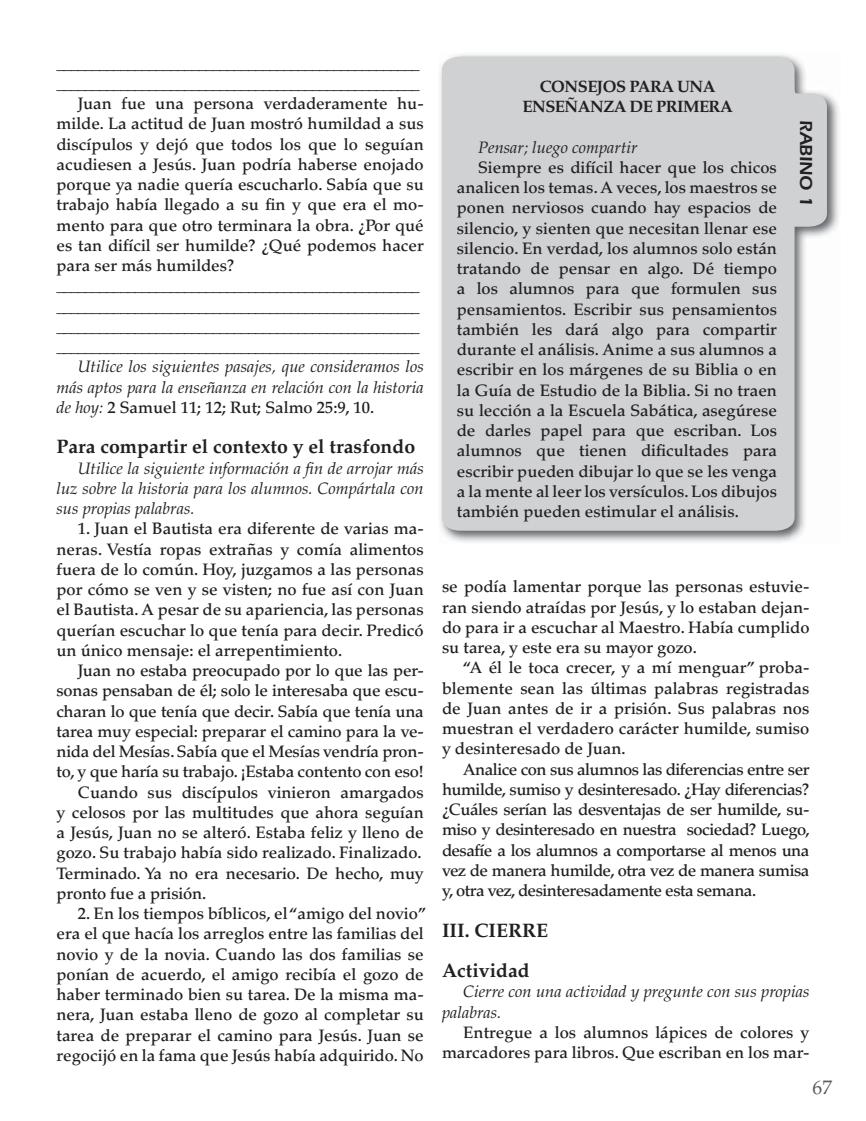
<style>
.page{position:relative;width:866px;height:1121px;background:#fff}
.page>*{position:absolute;margin:0;border:0;box-sizing:border-box;transform-origin:0 0}
.t1{font:700 19.5px/40.5px "Palatino LT Std";color:#231f20}
.t2{font:19.5px "Palatino LT Std";color:#5b5c5e}
.t3{font:600 18px "ITC Eras Std";color:#231f20}
.t4{font:500 16.5px/20.2px "Palatino LT Std";color:#231f20;text-align:justify}
.t5{font:italic 16.5px/20.2px "Palatino LT Std";color:#231f20;text-align:justify}
.t6{font:700 16.5px/20.2px "Palatino LT Std";letter-spacing:-.03em;color:#231f20;text-align:center}
.s1{font-weight:500;font-style:normal}
</style>
<div class="page">
<img style="left:440px;top:54px;width:399px;height:489px">
<div style="left:442px;top:57px;width:385px;height:474px;background:#cfd1d3"></div>
<p class="t4" style="left:57px;top:54px;width:365px">___________________________________________________</p>
<p class="t4" style="left:57px;top:75px;width:365px">___________________________________________________</p>
<p class="t4" style="left:78px;top:95px;width:347px">Juan fue una persona verdaderamente hu-</p>
<p class="t4" style="left:57px;top:115px;width:369px">milde. La actitud de Juan mostró humildad a sus</p>
<p class="t4" style="left:57px;top:135px;width:369px">discípulos y dejó que todos los que lo seguían</p>
<p class="t4" style="left:57px;top:156px;width:369px">acudiesen a Jesús. Juan podría haberse enojado</p>
<p class="t4" style="left:57px;top:176px;width:369px">porque ya nadie quería escucharlo. Sabía que su</p>
<p class="t4" style="left:57px;top:196px;width:369px">trabajo había llegado a su fin y que era el mo-</p>
<p class="t4" style="left:57px;top:216px;width:369px">mento para que otro terminara la obra. ¿Por qué</p>
<p class="t4" style="left:57px;top:237px;width:369px">es tan difícil ser humilde? ¿Qué podemos hacer</p>
<p class="t4" style="left:57px;top:257px;width:179px">para ser más humildes?</p>
<p class="t4" style="left:57px;top:277px;width:365px">___________________________________________________</p>
<p class="t4" style="left:57px;top:297px;width:365px">___________________________________________________</p>
<p class="t4" style="left:57px;top:318px;width:365px">___________________________________________________</p>
<p class="t4" style="left:57px;top:338px;width:365px">___________________________________________________</p>
<p class="t5" style="left:57px;top:358px;width:369px;text-indent:21px">Utilice los siguientes pasajes, que consideramos los más aptos para la enseñanza en relación con la historia de hoy: <span class="s1">2 Samuel 11; 12; Rut; Salmo 25:9, 10.</span></p>
<p class="t1" style="left:57px;top:428px;width:360px">Para compartir el contexto y el trasfondo</p>
<p class="t5" style="left:57px;top:459px;width:369px;text-indent:21px">Utilice la siguiente información a fin de arrojar más luz sobre la historia para los alumnos. Compártala con sus propias palabras.</p>
<p class="t4" style="left:57px;top:520px;width:369px;text-indent:21px">1. Juan el Bautista era diferente de varias ma&shy;neras. Vestía ropas extrañas y comía alimentos fuera de lo común. Hoy, juzgamos a las personas por cómo se ven y se visten; no fue así con Juan el Bautista. A pesar de su apariencia, las personas querían escuchar lo que tenía para decir. Predicó un único mensaje: el arrepentimiento.</p>
<p class="t4" style="left:78px;top:662px;width:347px">Juan no estaba preocupado por lo que las per-</p>
<p class="t4" style="left:57px;top:682px;width:369px">sonas pensaban de él; solo le interesaba que escu-</p>
<p class="t4" style="left:57px;top:702px;width:369px">charan lo que tenía que decir. Sabía que tenía una</p>
<p class="t4" style="left:57px;top:723px;width:369px">tarea muy especial: preparar el camino para la ve-</p>
<p class="t4" style="left:57px;top:743px;width:369px">nida del Mesías. Sabía que el Mesías vendría pron-</p>
<p class="t4" style="left:57px;top:763px;width:369px">to, y que haría su trabajo. ¡Estaba contento con eso!</p>
<p class="t4" style="left:78px;top:783px;width:347px">Cuando sus discípulos vinieron amargados</p>
<p class="t4" style="left:57px;top:804px;width:369px">y celosos por las multitudes que ahora seguían</p>
<p class="t4" style="left:57px;top:824px;width:369px">a Jesús, Juan no se alteró. Estaba feliz y lleno de</p>
<p class="t4" style="left:57px;top:844px;width:367px">gozo. Su trabajo había sido realizado. Finalizado.</p>
<p class="t4" style="left:57px;top:864px;width:369px">Terminado. Ya no era necesario. De hecho, muy</p>
<p class="t4" style="left:57px;top:885px;width:151px">pronto fue a prisión.</p>
<p class="t4" style="left:57px;top:905px;width:371px;text-align:left;text-indent:21px">2. En los tiempos bíblicos, el “amigo del novio” era el que hacía los arreglos entre las familias del novio y de la novia. Cuando las dos familias se ponían de acuerdo, el amigo recibía el gozo de haber terminado bien su tarea. De la misma ma&shy;nera, Juan estaba lleno de gozo al completar su tarea de preparar el camino para Jesús. Juan se regocijó en la fama que Jesús había adquirido. No</p>
<p class="t6" style="left:522px;top:78px;width:212px">CONSEJOS PARA UNA<br>ENSEÑANZA DE PRIMERA</p>
<p class="t5" style="left:478px;top:139px;width:161px">Pensar; luego compartir</p>
<p class="t4" style="left:457px;top:159px;width:322px;text-indent:21px">Siempre es difícil hacer que los chicos analicen los temas. A veces, los maestros se ponen nerviosos cuando hay espacios de silencio, y sienten que necesitan llenar ese silencio. En verdad, los alumnos solo están tratando de pensar en algo. Dé tiempo a los alumnos para que formulen sus pensamientos. Escribir sus pensamientos también les dará algo para compartir durante el análisis. Anime a sus alumnos a escribir en los márgenes de su Biblia o en la Guía de Estudio de la Biblia. Si no traen su lección a la Escuela Sabática, asegúrese de darles papel para que escriban. Los alumnos que tienen dificultades para escribir pueden dibujar lo que se les venga a la mente al leer los versículos. Los dibujos también pueden estimular el análisis.</p>
<p class="t3" style="left:816px;top:120px;width:89px;rotate:90deg">RABINO 1</p>
<p class="t4" style="left:442px;top:578px;width:369px">se podía lamentar porque las personas estuvie&shy;ran siendo atraídas por Jesús, y lo estaban dejan&shy;do para ir a escuchar al Maestro. Había cumplido su tarea, y este era su mayor gozo.</p>
<p class="t4" style="left:442px;top:659px;width:369px;text-indent:21px">“A él le toca crecer, y a mí menguar” proba&shy;blemente sean las últimas palabras registradas de Juan antes de ir a prisión. Sus palabras nos muestran el verdadero carácter humilde, sumiso y desinteresado de Juan.</p>
<p class="t4" style="left:442px;top:760px;width:369px;text-indent:21px">Analice con sus alumnos las diferencias entre ser humilde, sumiso y desinteresado. ¿Hay diferencias? ¿Cuáles serían las desventajas de ser humilde, su&shy;miso y desinteresado en nuestra sociedad? Luego, desafíe a los alumnos a comportarse al menos una vez de manera humilde, otra vez de manera sumisa y, otra vez, desinteresadamente esta semana.</p>
<p class="t1" style="left:442px;top:911px;width:108px">III. CIERRE<br>Actividad</p>
<p class="t5" style="left:442px;top:983px;width:369px;text-indent:21px">Cierre con una actividad y pregunte con sus propias palabras.</p>
<p class="t4" style="left:442px;top:1024px;width:369px;text-align:right">Entregue a los alumnos lápices de colores y marcadores para libros. Que escriban en los mar-</p>
<p class="t2" style="left:812px;top:1079px;width:21px">67</p>
</div>
